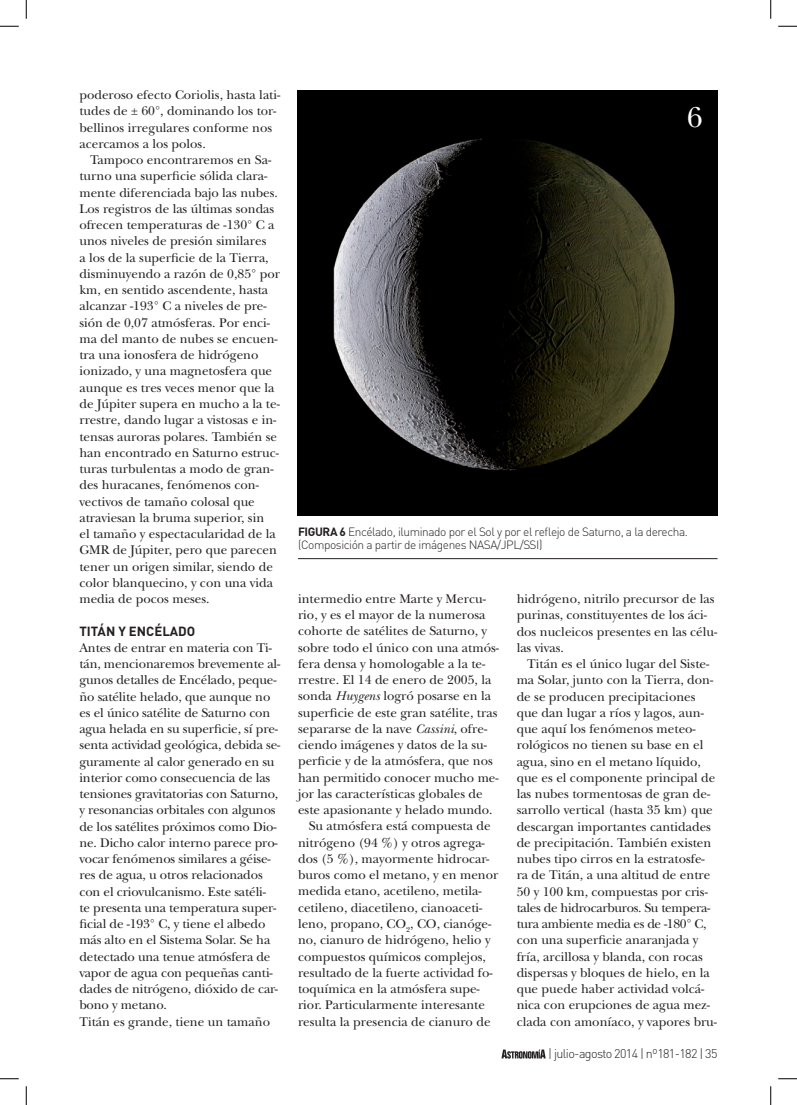
<style>
.page{position:relative;width:797px;height:1105px;background:#fff}
.page>*{position:absolute;margin:0;border:0;box-sizing:border-box;transform-origin:0 0}
.t1{font:30px "New Baskerville Std";color:#fff}
.t2{font:13.12px/16.2px "New Baskerville Std";color:#231f20}
.t3{font:700 13.12px "DIN";color:#231f20}
.t4{font:300 12.5px "DIN";letter-spacing:-.05em;color:#231f20}
.t5{font:300 11.88px/13.1px "DIN";letter-spacing:-.035em;color:#231f20}
.s1{font-weight:700}
.s2{font-style:italic}
</style>
<div class="page">
<svg style="left:501px;top:1049px;width:44px;height:9px"></svg>
<img style="left:298px;top:91px;width:419px;height:424px">
<hr style="left:298px;top:558px;width:419px;height:1px;background:#231f20">
<svg style="left:0;top:25px;width:19px;height:2px"></svg>
<svg style="left:778px;top:25px;width:19px;height:2px"></svg>
<svg style="left:0;top:1078px;width:19px;height:1px"></svg>
<svg style="left:778px;top:1078px;width:19px;height:1px"></svg>
<svg style="left:25px;top:0;width:2px;height:19px"></svg>
<svg style="left:25px;top:1086px;width:2px;height:19px"></svg>
<svg style="left:770px;top:0;width:1px;height:19px"></svg>
<svg style="left:770px;top:1086px;width:1px;height:19px"></svg>
<p class="t2" style="left:79px;top:87px;width:202px">poderoso efecto Coriolis, hasta lati&shy;tudes de ± 60°, dominando los tor&shy;bellinos irregulares conforme nos acercamos a los polos.</p>
<p class="t2" style="left:79px;top:152px;width:202px;text-indent:11px">Tampoco encontraremos en Sa&shy;turno una superficie sólida clara&shy;mente diferenciada bajo las nubes.<br>Los registros de las últimas sondas ofrecen temperaturas de -130° C a unos niveles de presión similares<br>a los de la superficie de la Tierra, disminuyendo a razón de 0,85° por km, en sentido ascendente, hasta alcanzar -193° C a niveles de pre&shy;sión de 0,07 atmósferas. Por enci&shy;ma del manto de nubes se encuen&shy;tra una ionosfera de hidrógeno ionizado, y una magnetosfera que aunque es tres veces menor que la de Júpiter supera en mucho a la te&shy;rrestre, dando lugar a vistosas e in&shy;tensas auroras polares. También se han encontrado en Saturno estruc&shy;turas turbulentas a modo de gran&shy;des huracanes, fenómenos con&shy;vectivos de tamaño colosal que atraviesan la bruma superior, sin<br>el tamaño y espectacularidad de la<br>GMR de Júpiter, pero que parecen tener un origen similar, siendo de color blanquecino, y con una vida media de pocos meses.</p>
<p class="t3" style="left:79px;top:622px;width:117px">TITÁN Y ENCÉLADO</p>
<p class="t2" style="left:79px;top:639px;width:202px">Antes de entrar en materia con Ti&shy;tán, mencionaremos brevemente al&shy;gunos detalles de Encélado, peque&shy;ño satélite helado, que aunque no es el único satélite de Saturno con agua helada en su superficie, sí pre&shy;senta actividad geológica, debida se&shy;guramente al calor generado en su interior como consecuencia de las tensiones gravitatorias con Saturno, y resonancias orbitales con algunos de los satélites próximos como Dio&shy;ne. Dicho calor interno parece pro&shy;vocar fenómenos similares a géise&shy;res de agua, u otros relacionados con el criovulcanismo. Este satéli-<br>te presenta una temperatura super&shy;ficial de -193° C, y tiene el albedo más alto en el Sistema Solar. Se ha detectado una tenue atmósfera de vapor de agua con pequeñas canti&shy;dades de nitrógeno, dióxido de car&shy;bono y metano.<br>Titán es grande, tiene un tamaño</p>
<h1 class="t1" style="left:686px;top:100px;width:17px">6</h1>
<p class="t5" style="left:298px;top:525px;width:391px"><span class="s1">FIGURA 6</span> Encélado, iluminado por el Sol y por el reflejo de Saturno, a la derecha. (Composición a partir de imágenes NASA/JPL/SSI)</p>
<p class="t2" style="left:298px;top:591px;width:189px">intermedio entre Marte y Mercu-</p>
<p class="t2" style="left:298px;top:607px;width:189px">rio, y es el mayor de la numerosa</p>
<p class="t2" style="left:298px;top:623px;width:191px">cohorte de satélites de Saturno, y</p>
<p class="t2" style="left:298px;top:639px;width:202px">sobre todo el único con una atmós-</p>
<p class="t2" style="left:298px;top:656px;width:189px">fera densa y homologable a la te-</p>
<p class="t2" style="left:298px;top:672px;width:195px">rrestre. El 14 de enero de 2005, la</p>
<p class="t2" style="left:298px;top:688px;width:194px">sonda <span class="s2">Huygens</span> logró posarse en la</p>
<p class="t2" style="left:298px;top:704px;width:201px">superficie de este gran satélite, tras</p>
<p class="t2" style="left:298px;top:721px;width:191px">separarse de la nave <span class="s2">Cassini</span>, ofre-</p>
<p class="t2" style="left:298px;top:737px;width:190px">ciendo imágenes y datos de la su-</p>
<p class="t2" style="left:298px;top:753px;width:196px">perficie y de la atmósfera, que nos</p>
<p class="t2" style="left:298px;top:769px;width:202px">han permitido conocer mucho me-</p>
<p class="t2" style="left:298px;top:786px;width:186px">jor las características globales de</p>
<p class="t2" style="left:298px;top:802px;width:196px">este apasionante y helado mundo.</p>
<p class="t2" style="left:309px;top:818px;width:183px">Su atmósfera está compuesta de</p>
<p class="t2" style="left:298px;top:834px;width:188px">nitrógeno (94 %) y otros agrega-</p>
<p class="t2" style="left:298px;top:851px;width:193px">dos (5 %), mayormente hidrocar-</p>
<p class="t2" style="left:298px;top:867px;width:202px">buros como el metano, y en menor</p>
<p class="t2" style="left:298px;top:883px;width:185px">medida etano, acetileno, metila-</p>
<p class="t2" style="left:298px;top:899px;width:186px">cetileno, diacetileno, cianoaceti-</p>
<p class="t2" style="left:298px;top:916px;width:195px">leno, propano, CO<sub>2</sub>, CO, cianóge-</p>
<p class="t2" style="left:298px;top:932px;width:194px">no, cianuro de hidrógeno, helio y</p>
<p class="t2" style="left:298px;top:948px;width:189px">compuestos químicos complejos,</p>
<p class="t2" style="left:298px;top:964px;width:196px">resultado de la fuerte actividad fo-</p>
<p class="t2" style="left:298px;top:981px;width:183px">toquímica en la atmósfera supe-</p>
<p class="t2" style="left:298px;top:997px;width:188px">rior. Particularmente interesante</p>
<p class="t2" style="left:298px;top:1013px;width:194px">resulta la presencia de cianuro de</p>
<p class="t2" style="left:516px;top:591px;width:202px">hidrógeno, nitrilo precursor de las purinas, constituyentes de los áci&shy;dos nucleicos presentes en las célu&shy;las vivas.</p>
<p class="t2" style="left:516px;top:656px;width:202px;text-indent:11px">Titán es el único lugar del Siste&shy;ma Solar, junto con la Tierra, don&shy;de se producen precipitaciones que dan lugar a ríos y lagos, aun&shy;que aquí los fenómenos meteo&shy;rológicos no tienen su base en el agua, sino en el metano líquido, que es el componente principal de las nubes tormentosas de gran de&shy;sarrollo vertical (hasta 35 km) que descargan importantes cantidades de precipitación. También existen nubes tipo cirros en la estratosfe&shy;ra de Titán, a una altitud de entre 50 y 100 km, compuestas por cris&shy;tales de hidrocarburos. Su tempera&shy;tura ambiente media es de -180° C, con una superficie anaranjada y fría, arcillosa y blanda, con rocas dispersas y bloques de hielo, en la que puede haber actividad volcá&shy;nica con erupciones de agua mez&shy;clada con amoníaco, y vapores bru-</p>
<p class="t4" style="left:548px;top:1046px;width:171px">| julio-agosto 2014 | nº181-182 | 35</p>
</div>
